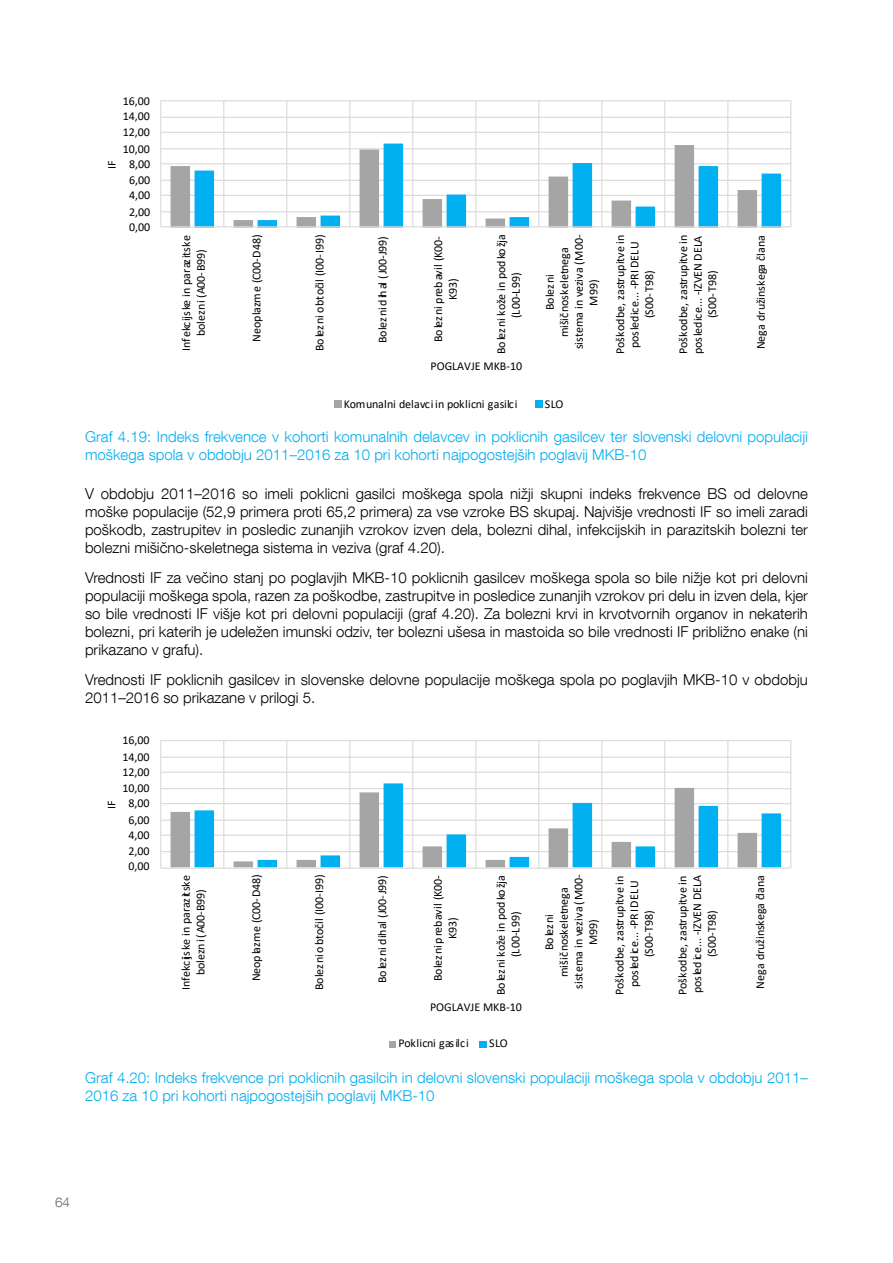
<style>
.page{position:relative;width:893px;height:1263px;background:#fff}
.page>*{position:absolute;margin:0;border:0;box-sizing:border-box;transform-origin:0 0}
.t1{font:300 15px/18px "Helvetica Neue LT Com";color:#000;text-align:justify}
.Podpisi_grafov{font:300 15px/18px "Helvetica Neue LT Com";color:#00aeef}
.t2{font:300 13.5px "Helvetica Neue LT Com";color:#696a6d}
.t3{font:12px/14.7px "Calibri";letter-spacing:-.005em;color:#000;text-align:center}
.t4{font:12px "Calibri";letter-spacing:.02em;color:#000}
</style>
<div class="page">
<hr style="left:161px;top:211px;width:630px;height:1px;background:#d9d9d9">
<hr style="left:161px;top:195px;width:630px;height:1px;background:#d9d9d9">
<hr style="left:161px;top:180px;width:630px;height:1px;background:#d9d9d9">
<hr style="left:161px;top:163px;width:630px;height:1px;background:#d9d9d9">
<hr style="left:161px;top:148px;width:630px;height:1px;background:#d9d9d9">
<hr style="left:161px;top:132px;width:630px;height:1px;background:#d9d9d9">
<hr style="left:161px;top:117px;width:630px;height:1px;background:#d9d9d9">
<hr style="left:161px;top:100px;width:630px;height:1px;background:#d9d9d9">
<hr style="left:160px;top:101px;width:1px;height:126px;background:#d9d9d9">
<hr style="left:223px;top:101px;width:1px;height:126px;background:#d9d9d9">
<hr style="left:286px;top:101px;width:1px;height:126px;background:#d9d9d9">
<hr style="left:349px;top:101px;width:1px;height:126px;background:#d9d9d9">
<hr style="left:412px;top:101px;width:1px;height:126px;background:#d9d9d9">
<hr style="left:475px;top:101px;width:1px;height:126px;background:#d9d9d9">
<hr style="left:538px;top:101px;width:1px;height:126px;background:#d9d9d9">
<hr style="left:601px;top:101px;width:1px;height:126px;background:#d9d9d9">
<hr style="left:664px;top:101px;width:1px;height:126px;background:#d9d9d9">
<hr style="left:727px;top:101px;width:1px;height:126px;background:#d9d9d9">
<hr style="left:790px;top:101px;width:1px;height:126px;background:#d9d9d9">
<svg style="left:171px;top:149px;width:24px;height:79px;fill:#a5a5a5"></svg>
<svg style="left:195px;top:144px;width:586px;height:84px"></svg>
<hr style="left:161px;top:226px;width:630px;height:1px;background:#d9d9d9">
<div style="left:334px;top:400px;width:8px;height:8px;background:#a5a5a5"></div>
<div style="left:535px;top:400px;width:8px;height:8px;background:#00b0f0"></div>
<hr style="left:161px;top:851px;width:630px;height:1px;background:#d9d9d9">
<hr style="left:161px;top:834px;width:630px;height:2px;background:#d9d9d9">
<hr style="left:161px;top:819px;width:630px;height:2px;background:#d9d9d9">
<hr style="left:161px;top:803px;width:630px;height:1px;background:#d9d9d9">
<hr style="left:161px;top:788px;width:630px;height:1px;background:#d9d9d9">
<hr style="left:161px;top:771px;width:630px;height:2px;background:#d9d9d9">
<hr style="left:161px;top:756px;width:630px;height:2px;background:#d9d9d9">
<hr style="left:161px;top:740px;width:630px;height:1px;background:#d9d9d9">
<hr style="left:160px;top:741px;width:1px;height:127px;background:#d9d9d9">
<hr style="left:223px;top:741px;width:1px;height:127px;background:#d9d9d9">
<hr style="left:286px;top:741px;width:1px;height:127px;background:#d9d9d9">
<hr style="left:349px;top:741px;width:1px;height:127px;background:#d9d9d9">
<hr style="left:412px;top:741px;width:1px;height:127px;background:#d9d9d9">
<hr style="left:475px;top:741px;width:1px;height:127px;background:#d9d9d9">
<hr style="left:538px;top:741px;width:1px;height:127px;background:#d9d9d9">
<hr style="left:601px;top:741px;width:1px;height:127px;background:#d9d9d9">
<hr style="left:664px;top:741px;width:1px;height:127px;background:#d9d9d9">
<hr style="left:727px;top:741px;width:1px;height:127px;background:#d9d9d9">
<hr style="left:790px;top:741px;width:1px;height:127px;background:#d9d9d9">
<svg style="left:171px;top:810px;width:24px;height:57px"></svg>
<svg style="left:195px;top:783px;width:586px;height:84px"></svg>
<hr style="left:161px;top:867px;width:630px;height:2px;background:#d9d9d9">
<svg style="left:390px;top:1041px;width:6px;height:6px"></svg>
<div style="left:480px;top:1041px;width:7px;height:6px;background:#00b0f0"></div>
<p class="t3" style="left:123px;top:93px;width:29px">16,00</p>
<p class="t3" style="left:123px;top:108px;width:29px">14,00</p>
<p class="t3" style="left:123px;top:124px;width:29px">12,00</p>
<p class="t3" style="left:104px;top:169px;width:10px;rotate:-90deg">IF</p>
<p class="t3" style="left:123px;top:141px;width:29px">10,00</p>
<p class="t3" style="left:129px;top:156px;width:23px">8,00</p>
<p class="t3" style="left:129px;top:172px;width:23px">6,00</p>
<p class="t3" style="left:129px;top:187px;width:23px">4,00</p>
<p class="t3" style="left:129px;top:204px;width:23px">2,00</p>
<p class="t3" style="left:129px;top:219px;width:23px">0,00</p>
<p class="t3" style="left:179px;top:351px;width:117px;rotate:-90deg">Infekcijske in parazitske bolezni (A00-B99)</p>
<p class="t3" style="left:249px;top:342px;width:109px;rotate:-90deg">Neoplazme (C00-D48)</p>
<p class="t3" style="left:312px;top:351px;width:118px;rotate:-90deg">Bolezni obtočil (I00-I99)</p>
<p class="t3" style="left:375px;top:343px;width:109px;rotate:-90deg">Bolezni dihal (J00-J99)</p>
<p class="t3" style="left:431px;top:342px;width:107px;rotate:-90deg">Bolezni prebavil (K00-<br>K93)</p>
<p class="t3" style="left:494px;top:354px;width:121px;rotate:-90deg">Bolezni kože in podkožja (L00-L99)</p>
<p class="t3" style="left:542px;top:349px;width:116px;rotate:-90deg">Bolezni mišičnoskeletnega sistema in veziva (M00-<br>M99)</p>
<p class="t3" style="left:612px;top:354px;width:120px;rotate:-90deg">Poškodbe, zastrupitve in posledice... -PRI DELU (S00-T98)</p>
<p class="t3" style="left:675px;top:354px;width:120px;rotate:-90deg">Poškodbe, zastrupitve in posledice... -IZVEN DELA (S00-T98)</p>
<p class="t3" style="left:753px;top:349px;width:115px;rotate:-90deg">Nega družinskega člana</p>
<p class="t3" style="left:430px;top:358px;width:93px">POGLAVJE MKB-10</p>
<p class="t3" style="left:344px;top:396px;width:175px">Komunalni delavci in poklicni gasilci</p>
<p class="t3" style="left:545px;top:396px;width:20px">SLO</p>
<p class="Podpisi_grafov" style="left:85px;top:427px;width:724px">Graf 4.19: Indeks frekvence v kohorti komunalnih delavcev in poklicnih gasilcev ter slovenski delovni populaciji moškega spola v obdobju 2011–2016 za 10 pri kohorti najpogostejših poglavij MKB-10</p>
<p class="t1" style="left:85px;top:485px;width:724px">V obdobju 2011–2016 so imeli poklicni gasilci moškega spola nižji skupni indeks frekvence BS od delovne moške populacije (52,9 primera proti 65,2 primera) za vse vzroke BS skupaj. Najvišje vrednosti IF so imeli zaradi poškodb, zastrupitev in posledic zunanjih vzrokov izven dela, bolezni dihal, infekcijskih in parazitskih bolezni ter bolezni mišično-skeletnega sistema in veziva (graf 4.20).</p>
<p class="t1" style="left:85px;top:569px;width:724px">Vrednosti IF za večino stanj po poglavjih MKB-10 poklicnih gasilcev moškega spola so bile nižje kot pri delovni populaciji moškega spola, razen za poškodbe, zastrupitve in posledice zunanjih vzrokov pri delu in izven dela, kjer so bile vrednosti IF višje kot pri delovni populaciji (graf 4.20). Za bolezni krvi in krvotvornih organov in nekaterih bolezni, pri katerih je udeležen imunski odziv, ter bolezni ušesa in mastoida so bile vrednosti IF približno enake (ni prikazano v grafu).</p>
<p class="t1" style="left:85px;top:671px;width:724px">Vrednosti IF poklicnih gasilcev in slovenske delovne populacije moškega spola po poglavjih MKB-10 v obdobju<br>2011–2016 so prikazane v prilogi 5.</p>
<p class="t3" style="left:122px;top:733px;width:29px">16,00</p>
<p class="t3" style="left:122px;top:749px;width:29px">14,00</p>
<p class="t3" style="left:122px;top:764px;width:29px">12,00</p>
<p class="t3" style="left:104px;top:809px;width:10px;rotate:-90deg">IF</p>
<p class="t3" style="left:122px;top:781px;width:29px">10,00</p>
<p class="t3" style="left:129px;top:796px;width:23px">8,00</p>
<p class="t3" style="left:129px;top:812px;width:23px">6,00</p>
<p class="t3" style="left:129px;top:827px;width:23px">4,00</p>
<p class="t3" style="left:129px;top:844px;width:23px">2,00</p>
<p class="t3" style="left:129px;top:859px;width:23px">0,00</p>
<p class="t3" style="left:178px;top:990px;width:117px;rotate:-90deg">Infekcijske in parazitske bolezni (A00-B99)</p>
<p class="t3" style="left:248px;top:981px;width:109px;rotate:-90deg">Neoplazme (C00-D48)</p>
<p class="t3" style="left:311px;top:990px;width:118px;rotate:-90deg">Bolezni obtočil (I00-I99)</p>
<p class="t3" style="left:374px;top:983px;width:109px;rotate:-90deg">Bolezni dihal (J00-J99)</p>
<p class="t3" style="left:430px;top:981px;width:107px;rotate:-90deg">Bolezni prebavil (K00-<br>K93)</p>
<p class="t3" style="left:493px;top:995px;width:121px;rotate:-90deg">Bolezni kože in podkožja (L00-L99)</p>
<p class="t3" style="left:542px;top:989px;width:116px;rotate:-90deg">Bolezni mišičnoskeletnega sistema in veziva (M00-<br>M99)</p>
<p class="t3" style="left:612px;top:995px;width:120px;rotate:-90deg">Poškodbe, zastrupitve in posledice... -PRI DELU (S00-T98)</p>
<p class="t3" style="left:675px;top:995px;width:121px;rotate:-90deg">Poškodbe, zastrupitve in posledice... -IZVEN DELA (S00-T98)</p>
<p class="t3" style="left:753px;top:989px;width:115px;rotate:-90deg">Nega družinskega člana</p>
<p class="t3" style="left:430px;top:1000px;width:93px">POGLAVJE MKB-10</p>
<p class="t4" style="left:399px;top:1035px;width:72px">Poklicni gasilci</p>
<p class="t3" style="left:489px;top:1036px;width:20px">SLO</p>
<p class="Podpisi_grafov" style="left:85px;top:1069px;width:724px">Graf 4.20: Indeks frekvence pri poklicnih gasilcih in delovni slovenski populaciji moškega spola v obdobju 2011–<br>2016 za 10 pri kohorti najpogostejših poglavij MKB-10</p>
<p class="t2" style="left:55px;top:1193px;width:17px">64</p>
</div>
